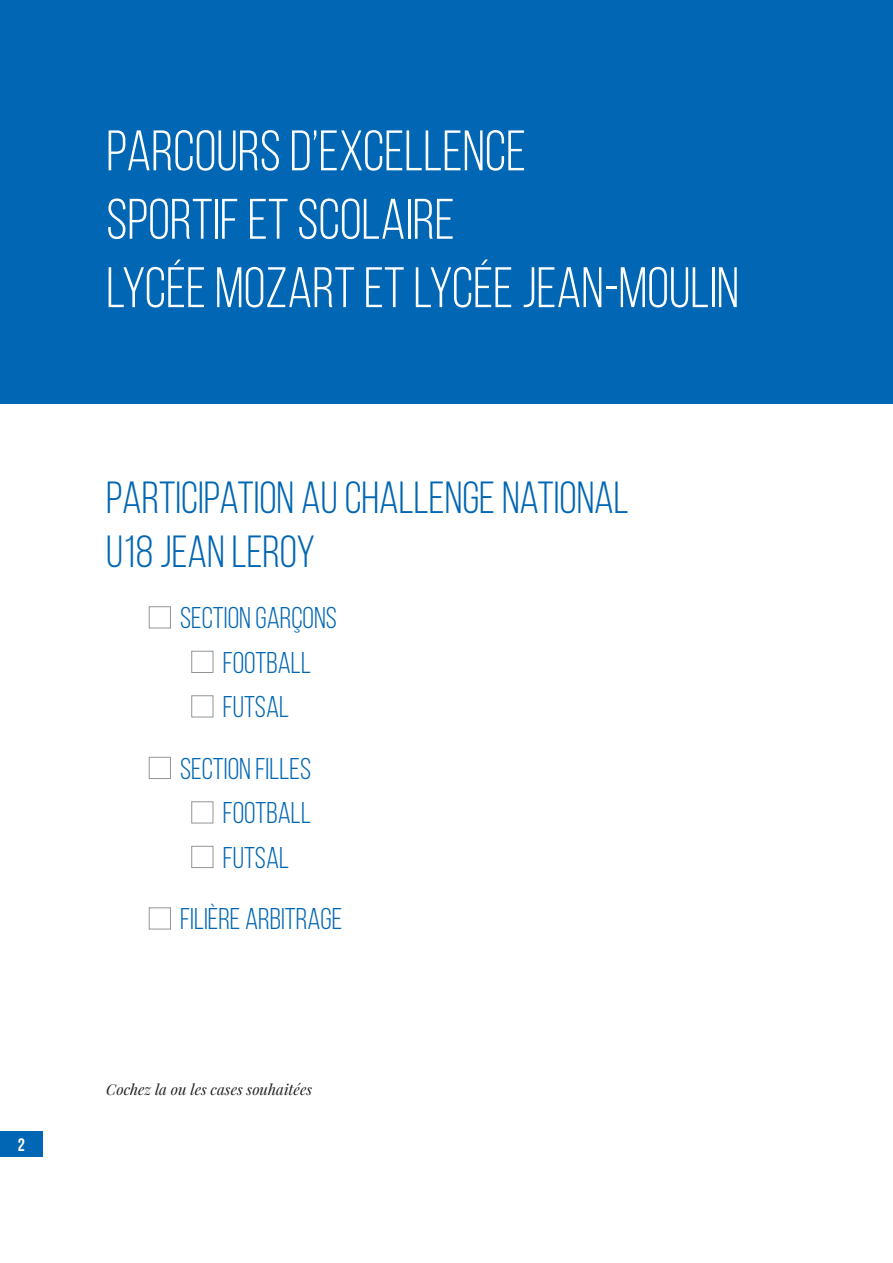
<style>
.page{position:relative;width:893px;height:1263px;background:#fff}
.page>*{position:absolute;margin:0;border:0;box-sizing:border-box;transform-origin:0 0}
.t1{font:57px/68.4px "Bebas Neue";color:#fff}
.t2{font:45px/54px "Bebas Neue";color:#0166b3}
.t3{font:30px/44.5px "Bebas Neue";color:#0166b3;text-align:center}
.t4{font:700 18px "Bebas Neue";color:#fff}
.t5{font:italic 15px "Playfair Display";color:#231f20}
</style>
<div class="page">
<div style="left:0;top:0;width:893px;height:404px;background:#0166b3"></div>
<div style="left:0;top:1131px;width:43px;height:26px;background:#0166b3"></div>
<div style="left:149px;top:606px;width:22px;height:22px;border:1px solid #939598"></div>
<div style="left:191px;top:651px;width:22px;height:22px;border:1px solid #939598"></div>
<div style="left:191px;top:695px;width:22px;height:22px;border:1px solid #939598"></div>
<div style="left:149px;top:757px;width:22px;height:22px;border:1px solid #939598"></div>
<div style="left:191px;top:801px;width:22px;height:22px;border:1px solid #939598"></div>
<div style="left:191px;top:846px;width:22px;height:22px;border:1px solid #939598"></div>
<div style="left:149px;top:907px;width:22px;height:22px;border:1px solid #939598"></div>
<p class="t4" style="left:18px;top:1134px;width:9px">2</p>
<h1 class="t1" style="left:106px;top:116px;width:634px">PARCOURS D’EXCELLENCE<br>SPORTIF ET SCOLAIRE<br>LYCÉE MOZART ET LYCÉE JEAN-MOULIN</h1>
<h2 class="t2" style="left:106px;top:470px;width:524px">PARTICIPATION AU CHALLENGE NATIONAL<br>U18 JEAN LEROY</h2>
<p class="t3" style="left:180px;top:596px;width:158px">SECTION GARÇONS<br>FOOTBALL<br>FUTSAL</p>
<p class="t3" style="left:223px;top:746px;width:90px;text-align:justify;text-indent:-43px">SECTION FILLES FOOTBALL FUTSAL</p>
<p class="t3" style="left:180px;top:897px;width:164px">FILIÈRE ARBITRAGE</p>
<p class="t5" style="left:106px;top:1079px;width:207px">Cochez la ou les cases souhaitées</p>
</div>
